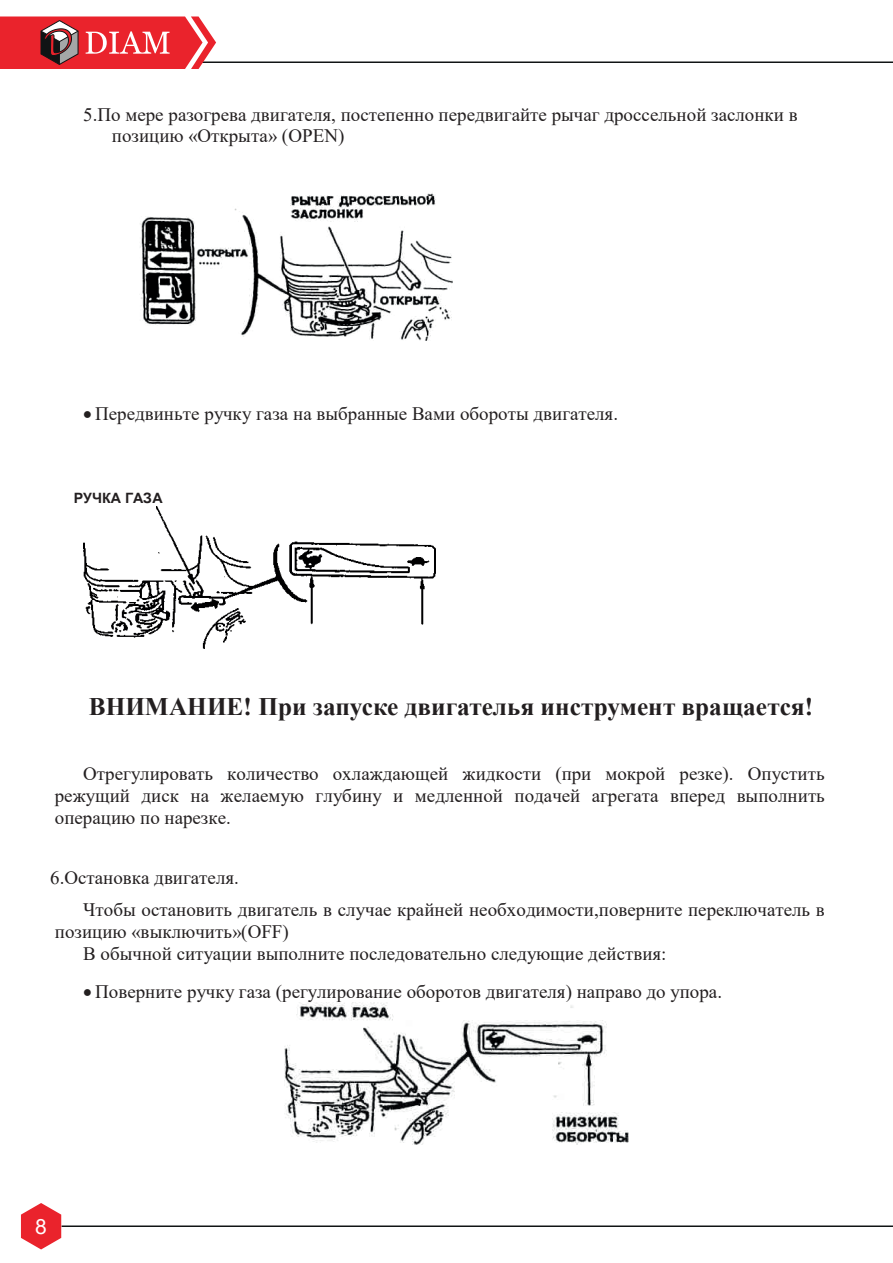
<style>
.page{position:relative;width:893px;height:1263px;background:#fff}
.page>*{position:absolute;margin:0;border:0;box-sizing:border-box;transform-origin:0 0}
.t1{font:700 25.2px "Times New Roman";color:#231f20}
.t2{font:21px "Arial";color:#fff}
.t3{font:18.9px/21.8px "Times New Roman";color:#231f20}
.t4{font:700 14.25px "Arial";letter-spacing:.005em;color:#231f20}
</style>
<div class="page">
<hr style="left:62px;top:1226px;width:830px;height:1px;background:#101415">
<hr style="left:200px;top:62px;width:692px;height:1px;background:#101415">
<svg style="left:0;top:16px;width:216px;height:53px;background:#df464d"></svg>
<svg style="left:21px;top:1203px;width:40px;height:46px"></svg>
<img style="left:140px;top:193px;width:312px;height:148px">
<img style="left:83px;top:506px;width:352px;height:142px">
<img style="left:284px;top:1002px;width:345px;height:142px">
<p class="t3" style="left:112px;top:103px;width:687px;text-indent:-28px">5.По мере разогрева двигателя, постепенно передвигайте рычаг дроссельной заслонки в позицию «Открыта» (OPEN)</p>
<p class="t3" style="left:83px;top:402px;width:536px">• Передвиньте ручку газа на выбранные Вами обороты двигателя.</p>
<p class="t4" style="left:74px;top:488px;width:90px">РУЧКА ГАЗА</p>
<h1 class="t1" style="left:89px;top:689px;width:725px">ВНИМАНИЕ! При запуске двигателья инструмент вращается!</h1>
<p class="t3" style="left:55px;top:762px;width:771px;text-align:justify;text-indent:28px">Отрегулировать количество охлаждающей жидкости (при мокрой резке). Опустить режущий диск на желаемую глубину и медленной подачей агрегата вперед выполнить операцию по нарезке.</p>
<p class="t3" style="left:83px;top:861px;width:743px;line-height:32.4px;text-indent:-33px">6.Остановка двигателя.<br>Чтобы остановить двигатель в случае крайней необходимости,поверните переключатель в</p>
<p class="t3" style="left:83px;top:920px;width:584px;text-indent:-28px">позицию «выключить»(OFF)<br>В обычной ситуации выполните последовательно следующие действия:</p>
<p class="t3" style="left:83px;top:980px;width:640px">• Поверните ручку газа (регулирование оборотов двигателя) направо до упора.</p>
<p class="t2" style="left:35px;top:1212px;width:13px">8</p>
</div>
